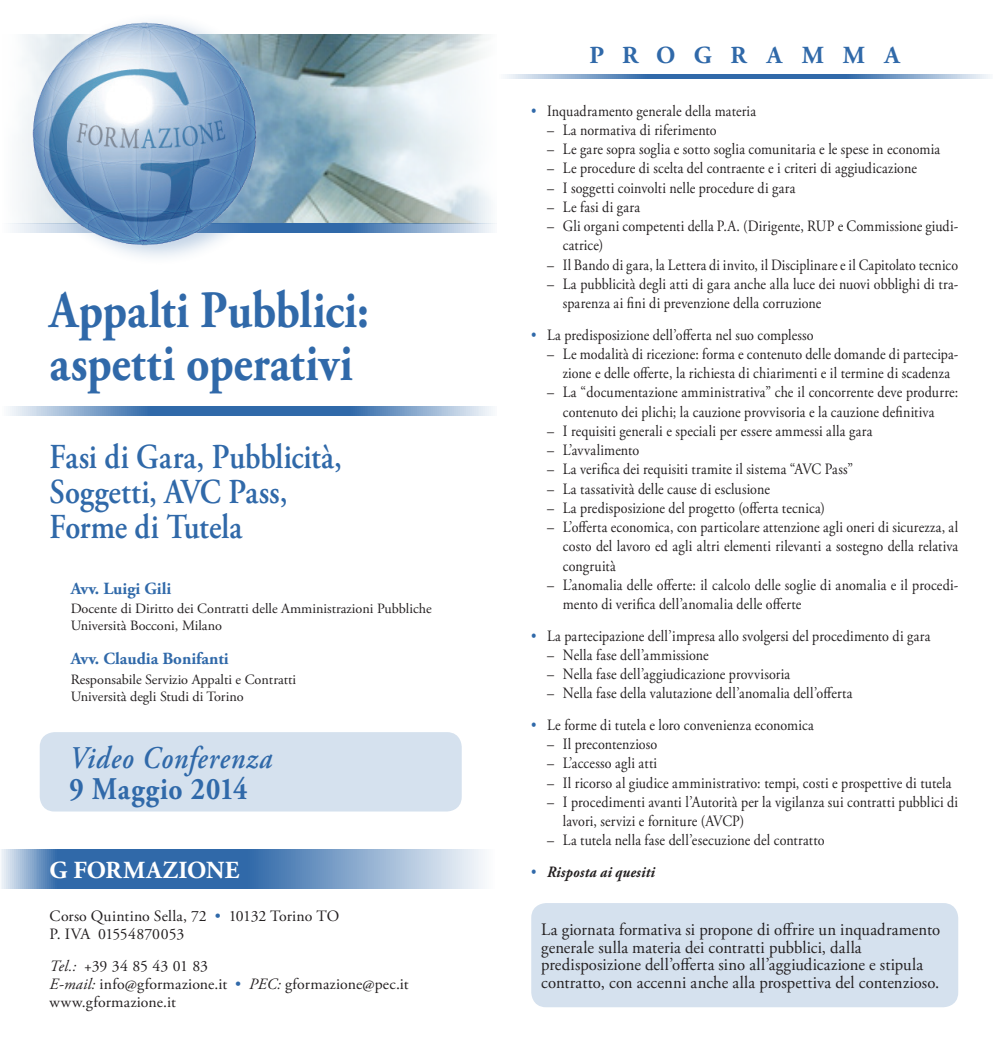
<style>
.page{position:relative;width:993px;height:1042px;background:#fff}
.page>*{position:absolute;margin:0;border:0;box-sizing:border-box;transform-origin:0 0}
.t1{font:700 52.5px/52.5px "Adobe Garamond Pro";color:#3069a9;scale:.87 1}
.t2{font:600 35px/35px "Adobe Garamond Pro";color:#3069a9;scale:.87 1}
.t3{font:italic 600 31.5px "Adobe Garamond Pro";letter-spacing:.035em;color:#3069a9;scale:.87 1}
.t4{font:700 31.5px "Adobe Garamond Pro";letter-spacing:.03em;color:#3069a9;scale:.87 1}
.t5{font:700 24.5px "Adobe Garamond Pro";letter-spacing:.015em;color:#fff}
.t6{font:700 24.5px "Adobe Garamond Pro";letter-spacing:.76em;color:#3069a9}
.t7{font:17.5px/17.5px "Adobe Garamond Pro";letter-spacing:-.01em;color:#231f20;scale:.95 1}
.t8{font:700 16.97px "Adobe Garamond Pro";color:#3069a9}
.t9{font:15.75px/19.2px "Adobe Garamond Pro";color:#231f20;scale:.89 1}
.t10{font:15.75px/18px "Adobe Garamond Pro";color:#231f20}
.t11{font:15.75px "Adobe Garamond Pro";color:#231f20;scale:.88 1}
.t12{font:italic 700 15.75px "Adobe Garamond Pro";letter-spacing:.02em;color:#231f20;scale:.89 1}
.t13{font:14.17px/17px "Adobe Garamond Pro";letter-spacing:-.01em;color:#231f20}
.s1{color:#3069a9}
.s2{font-style:italic}
.s3{font-weight:400;font-style:normal;color:#3069a9}
</style>
<div class="page">
<svg style="left:1px;top:849px;width:482px;height:39px;background:#83a5cb"></svg>
<svg style="left:8px;top:406px;width:485px;height:10px;background:#6992c0"></svg>
<img style="left:20px;top:35px;width:471px;height:188px">
<div style="left:50px;top:859px;width:199px;height:28px;background:#3069a9"></div>
<svg style="left:8px;top:223px;width:488px;height:10px;background:#7ea1c8"></svg>
<div style="left:29px;top:11px;width:256px;height:256px;background:#3069a9;opacity:.32"></div>
<img style="left:28px;top:17px;width:233px;height:234px">
<div style="left:40px;top:732px;width:421px;height:79px;background:#d5e1ee;border-radius:15px"></div>
<div style="left:531px;top:903px;width:426px;height:104px;background:#d5e1ee;border-radius:15px"></div>
<svg style="left:505px;top:74px;width:485px;height:5px;background:#6992c0"></svg>
<h1 class="t1" style="left:50px;top:285px;width:368px">Appalti Pubblici: aspetti operativi</h1>
<h2 class="t2" style="left:50px;top:440px;width:337px">Fasi di Gara, Pubblicità,<br>Soggetti, AVC Pass,<br>Forme di Tutela</h2>
<p class="t8" style="left:71px;top:578px;width:102px">Avv. Luigi Gili</p>
<p class="t13" style="left:71px;top:601px;width:362px">Docente di Diritto dei Contratti delle Amministrazioni Pubbliche<br>Università Bocconi, Milano</p>
<p class="t8" style="left:71px;top:649px;width:159px">Avv. Claudia Bonifanti</p>
<p class="t13" style="left:71px;top:672px;width:227px">Responsabile Servizio Appalti e Contratti<br>Università degli Studi di Torino</p>
<h3 class="t3" style="left:69px;top:739px;width:234px">Video Conferenza</h3>
<h3 class="t4" style="left:69px;top:770px;width:206px">9 Maggio 2014</h3>
<h3 class="t5" style="left:50px;top:855px;width:191px">G FORMAZIONE</h3>
<p class="t10" style="left:50px;top:908px;width:291px">Corso Quintino Sella, 72 <span class="s1">•</span> 10132 Torino TO<br>P. IVA 01554870053</p>
<p class="t10" style="left:50px;top:958px;width:360px"><span class="s2">Tel.:</span> +39 34 85 43 01 83<br><span class="s2">E-mail:</span> info@gformazione.it <span class="s1">•</span> <span class="s2">PEC:</span> gformazione@pec.it www.gformazione.it</p>
<h3 class="t6" style="left:589px;top:41px;width:312px">PROGRAMMA</h3>
<p class="t9" style="left:531px;top:102px;width:254px"><span class="s1">•</span> Inquadramento generale della materia</p>
<p class="t9" style="left:547px;top:121px;width:192px">– La normativa di riferimento</p>
<p class="t9" style="left:547px;top:140px;width:443px">– Le gare sopra soglia e sotto soglia comunitaria e le spese in economia</p>
<p class="t9" style="left:547px;top:159px;width:417px">– Le procedure di scelta del contraente e i criteri di aggiudicazione</p>
<p class="t9" style="left:547px;top:179px;width:280px">– I soggetti coinvolti nelle procedure di gara</p>
<p class="t9" style="left:547px;top:198px;width:106px">– Le fasi di gara</p>
<p class="t9" style="left:562px;top:217px;width:445px;text-indent:-16px">– Gli organi competenti della P.A. (Dirigente, RUP e Commissione giudi&shy;catrice)</p>
<p class="t11" style="left:547px;top:255px;width:468px">– Il Bando di gara, la Lettera di invito, il Disciplinare e il Capitolato tecnico</p>
<p class="t9" style="left:562px;top:275px;width:445px;text-indent:-16px">– La pubblicità degli atti di gara anche alla luce dei nuovi obblighi di tra&shy;sparenza ai fini di prevenzione della corruzione</p>
<p class="t9" style="left:531px;top:326px;width:319px"><span class="s1">•</span> La predisposizione dell’offerta nel suo complesso</p>
<p class="t9" style="left:547px;top:345px;width:463px;text-align:center">– Le modalità di ricezione: forma e contenuto delle domande di partecipa&shy;zione e delle offerte, la richiesta di chiarimenti e il termine di scadenza</p>
<p class="t9" style="left:547px;top:383px;width:463px;text-align:center">– La “documentazione amministrativa” che il concorrente deve produrre: contenuto dei plichi; la cauzione provvisoria e la cauzione definitiva</p>
<p class="t9" style="left:547px;top:422px;width:367px">– I requisiti generali e speciali per essere ammessi alla gara</p>
<p class="t9" style="left:547px;top:441px;width:105px">– L’avvalimento</p>
<p class="t9" style="left:547px;top:460px;width:345px">– La verifica dei requisiti tramite il sistema “AVC Pass”</p>
<p class="t9" style="left:547px;top:480px;width:252px">– La tassatività delle cause di esclusione</p>
<p class="t9" style="left:547px;top:499px;width:314px">– La predisposizione del progetto (offerta tecnica)</p>
<p class="t9" style="left:562px;top:518px;width:446px;text-align:justify;text-indent:-16px">– L’offerta economica, con particolare attenzione agli oneri di sicurezza, al costo del lavoro ed agli altri elementi rilevanti a sostegno della relativa congruità</p>
<p class="t9" style="left:562px;top:576px;width:445px;text-indent:-16px">– L’anomalia delle offerte: il calcolo delle soglie di anomalia e il procedi&shy;mento di verifica dell’anomalia delle offerte</p>
<p class="t9" style="left:531px;top:626px;width:450px"><span class="s1">•</span> La partecipazione dell’impresa allo svolgersi del procedimento di gara</p>
<p class="t9" style="left:547px;top:646px;width:183px">– Nella fase dell’ammissione</p>
<p class="t9" style="left:547px;top:665px;width:275px">– Nella fase dell’aggiudicazione provvisoria</p>
<p class="t9" style="left:547px;top:684px;width:344px">– Nella fase della valutazione dell’anomalia dell’offerta</p>
<p class="t9" style="left:531px;top:716px;width:319px"><span class="s1">•</span> Le forme di tutela e loro convenienza economica</p>
<p class="t9" style="left:547px;top:735px;width:125px">– Il precontenzioso</p>
<p class="t9" style="left:547px;top:754px;width:125px">– L’accesso agli atti</p>
<p class="t9" style="left:547px;top:773px;width:456px">– Il ricorso al giudice amministrativo: tempi, costi e prospettive di tutela</p>
<p class="t9" style="left:562px;top:793px;width:445px;text-indent:-16px">– I procedimenti avanti l’Autorità per la vigilanza sui contratti pubblici di lavori, servizi e forniture (AVCP)</p>
<p class="t9" style="left:547px;top:831px;width:313px">– La tutela nella fase dell’esecuzione del contratto</p>
<p class="t12" style="left:531px;top:863px;width:140px"><span class="s3">•</span> Risposta ai quesiti</p>
<p class="t7" style="left:541px;top:921px;width:421px">La giornata formativa si propone di offrire un inquadramento generale sulla materia dei contratti pubblici, dalla predisposizione dell’offerta sino all’aggiudicazione e stipula contratto, con accenni anche alla prospettiva del contenzioso.</p>
</div>
